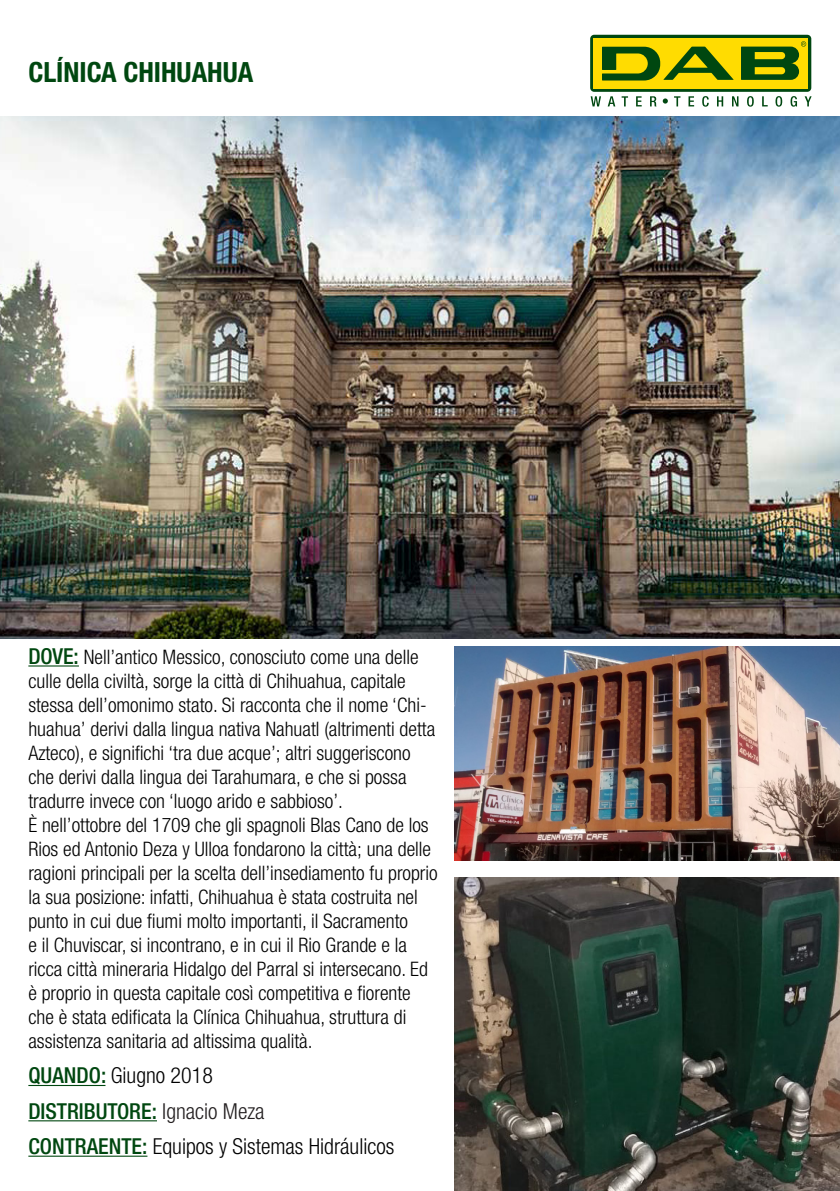
<style>
.page{position:relative;width:840px;height:1191px;background:#fff}
.page>*{position:absolute;margin:0;border:0;box-sizing:border-box;transform-origin:0 0}
.t1{font:700 condensed 27.8px "Helvetica Neue LT";color:#004710}
.t2{font:300 condensed 22px "Helvetica Neue LT";color:#000}
.t3{font:500 condensed 22px "Helvetica Neue LT";color:#004710}
.t4{font:300 condensed 20px/24px "Helvetica Neue LT";color:#000}
.s1{font-weight:500;font-size:22px;color:#004710}
.s2{font-weight:500;color:#004710}
.s3{font-weight:300;color:#231f20}
</style>
<div class="page">
<svg style="left:590px;top:96px;width:10px;height:10px"></svg>
<svg style="left:607px;top:96px;width:8px;height:10px"></svg>
<svg style="left:621px;top:96px;width:6px;height:10px"></svg>
<svg style="left:636px;top:96px;width:5px;height:10px"></svg>
<svg style="left:650px;top:96px;width:6px;height:10px"></svg>
<svg style="left:674px;top:96px;width:6px;height:10px"></svg>
<svg style="left:688px;top:96px;width:5px;height:10px"></svg>
<svg style="left:702px;top:96px;width:6px;height:11px"></svg>
<svg style="left:717px;top:96px;width:5px;height:10px"></svg>
<svg style="left:732px;top:96px;width:6px;height:10px"></svg>
<svg style="left:747px;top:96px;width:6px;height:11px"></svg>
<svg style="left:762px;top:96px;width:5px;height:10px"></svg>
<svg style="left:775px;top:96px;width:6px;height:11px"></svg>
<svg style="left:790px;top:96px;width:6px;height:11px"></svg>
<svg style="left:804px;top:96px;width:7px;height:10px"></svg>
<div style="left:590px;top:35px;width:220px;height:57px;background:linear-gradient(to right,#004710,#004710);border-radius:4px"></div>
<div style="left:593px;top:38px;width:214px;height:50px;background:#ffdc01"></div>
<svg style="left:662px;top:98px;width:5px;height:6px"></svg>
<svg style="left:741px;top:41px;width:64px;height:39px"></svg>
<svg style="left:602px;top:47px;width:131px;height:33px"></svg>
<img style="left:0;top:116px;width:839px;height:522px">
<img style="left:454px;top:646px;width:385px;height:214px">
<img style="left:454px;top:877px;width:385px;height:314px">
<hr style="left:28px;top:665px;width:51px;height:1px;background:#004710">
<hr style="left:28px;top:1085px;width:77px;height:1px;background:#004710">
<hr style="left:28px;top:1120px;width:129px;height:1px;background:#004710">
<hr style="left:28px;top:1155px;width:119px;height:1px;background:#004710">
<p class="t1" style="left:28px;top:55px;width:226px">CLÍNICA CHIHUAHUA</p>
<p class="t4" style="left:28px;top:644px;width:408px"><span class="s1">DOVE:</span> Nell’antico Messico, conosciuto come una delle culle della civiltà, sorge la città di Chihuahua, capitale stessa dell’omonimo stato. Si racconta che il nome ‘Chi&shy;huahua’ derivi dalla lingua nativa Nahuatl (altrimenti detta Azteco), e significhi ‘tra due acque’; altri suggeriscono che derivi dalla lingua dei Tarahumara, e che si possa tradurre invece con ‘luogo arido e sabbioso’.</p>
<p class="t4" style="left:28px;top:812px;width:410px">È nell’ottobre del 1709 che gli spagnoli Blas Cano de los Rios ed Antonio Deza y Ulloa fondarono la città; una delle ragioni principali per la scelta dell’insediamento fu proprio la sua posizione: infatti, Chihuahua è stata costruita nel punto in cui due fiumi molto importanti, il Sacramento<br>e il Chuviscar, si incontrano, e in cui il Rio Grande e la ricca città mineraria Hidalgo del Parral si intersecano. Ed è proprio in questa capitale così competitiva e fiorente che è stata edificata la Clínica Chihuahua, struttura di assistenza sanitaria ad altissima qualità.</p>
<p class="t2" style="left:28px;top:1062px;width:186px"><span class="s2">QUANDO:</span> Giugno 2018</p>
<p class="t3" style="left:28px;top:1097px;width:237px">DISTRIBUTORE: <span class="s3">Ignacio Meza</span></p>
<p class="t2" style="left:28px;top:1133px;width:367px"><span class="s2">CONTRAENTE:</span> Equipos y Sistemas Hidráulicos</p>
</div>
